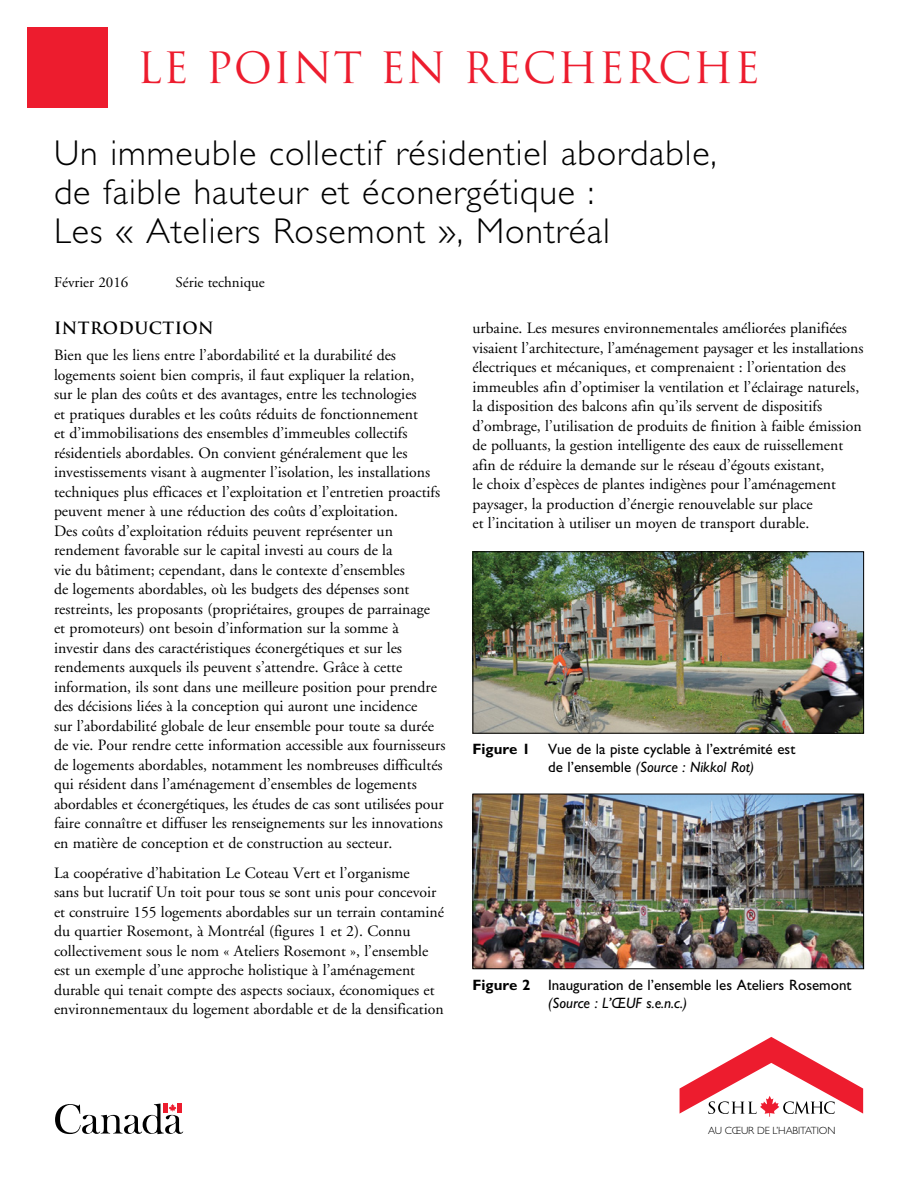
<style>
.page{position:relative;width:918px;height:1188px;background:#fff}
.page>*{position:absolute;margin:0;border:0;box-sizing:border-box;transform-origin:0 0}
.RH_Heading_1{font:42px "Trajan Pro";letter-spacing:.025em;color:#ed1c2e}
.RH_Heading_1-2{font:300 36px/39px "Gill Sans Std";letter-spacing:.025em;color:#000}
.RH_Subhead_1{font:700 16.5px "Trajan Pro";letter-spacing:.025em;color:#000}
.RH_Body_1{font:15.75px/19.5px "Adobe Garamond";color:#000}
.t1{font:15px/18px "Gill Sans Std";color:#000}
.Series_field{font:15px "Adobe Garamond";color:#000}
.Date_field{font:15px "Adobe Garamond";color:#000}
.s1{font-weight:700}
.s2{font-style:italic}
</style>
<div class="page">
<img style="left:474px;top:553px;width:388px;height:179px">
<div style="left:472px;top:551px;width:392px;height:183px;border:1px solid #000"></div>
<img style="left:474px;top:796px;width:388px;height:171px">
<div style="left:472px;top:794px;width:392px;height:175px;border:1px solid #000"></div>
<svg style="left:680px;top:1037px;width:183px;height:80px"></svg>
<div style="left:163px;top:1103px;width:5px;height:10px;background:#ed1c2e"></div>
<div style="left:177px;top:1103px;width:5px;height:10px;background:#ed1c2e"></div>
<svg style="left:55px;top:1104px;width:128px;height:30px"></svg>
<div style="left:27px;top:27px;width:81px;height:81px;background:#ed1c2e"></div>
<h1 class="RH_Heading_1" style="left:137px;top:41px;width:624px">LE POINT EN RECHERCHE</h1>
<h1 class="RH_Heading_1-2" style="left:54px;top:134px;width:665px">Un immeuble collectif résidentiel abordable, de faible hauteur et éconergétique :<br>Les « Ateliers Rosemont », Montréal</h1>
<p class="Date_field" style="left:54px;top:275px;width:76px">Février 2016</p>
<p class="Series_field" style="left:176px;top:275px;width:91px">Série technique</p>
<h2 class="RH_Subhead_1" style="left:54px;top:318px;width:161px">INTRODUCTION</h2>
<p class="RH_Body_1" style="left:54px;top:346px;width:393px">Bien que les liens entre l’abordabilité et la durabilité des logements soient bien compris, il faut expliquer la relation,<br>sur le plan des coûts et des avantages, entre les technologies<br>et pratiques durables et les coûts réduits de fonctionnement<br>et d’immobilisations des ensembles d’immeubles collectifs résidentiels abordables. On convient généralement que les investissements visant à augmenter l’isolation, les installations techniques plus efficaces et l’exploitation et l’entretien proactifs peuvent mener à une réduction des coûts d’exploitation.<br>Des coûts d’exploitation réduits peuvent représenter un rendement favorable sur le capital investi au cours de la<br>vie du bâtiment; cependant, dans le contexte d’ensembles<br>de logements abordables, où les budgets des dépenses sont restreints, les proposants (propriétaires, groupes de parrainage<br>et promoteurs) ont besoin d’information sur la somme à investir dans des caractéristiques éconergétiques et sur les rendements auxquels ils peuvent s’attendre. Grâce à cette information, ils sont dans une meilleure position pour prendre des décisions liées à la conception qui auront une incidence<br>sur l’abordabilité globale de leur ensemble pour toute sa durée de vie. Pour rendre cette information accessible aux fournisseurs de logements abordables, notamment les nombreuses difficultés qui résident dans l’aménagement d’ensembles de logements abordables et éconergétiques, les études de cas sont utilisées pour faire connaître et diffuser les renseignements sur les innovations en matière de conception et de construction au secteur.</p>
<p class="RH_Body_1" style="left:54px;top:864px;width:391px">La coopérative d’habitation Le Coteau Vert et l’organisme<br>sans but lucratif Un toit pour tous se sont unis pour concevoir et construire 155 logements abordables sur un terrain contaminé du quartier Rosemont, à Montréal (figures 1 et 2). Connu collectivement sous le nom « Ateliers Rosemont », l’ensemble est un exemple d’une approche holistique à l’aménagement durable qui tenait compte des aspects sociaux, économiques et environnementaux du logement abordable et de la densification</p>
<p class="RH_Body_1" style="left:472px;top:319px;width:392px">urbaine. Les mesures environnementales améliorées planifiées visaient l’architecture, l’aménagement paysager et les installations électriques et mécaniques, et comprenaient : l’orientation des immeubles afin d’optimiser la ventilation et l’éclairage naturels, la disposition des balcons afin qu’ils servent de dispositifs d’ombrage, l’utilisation de produits de finition à faible émission de polluants, la gestion intelligente des eaux de ruissellement afin de réduire la demande sur le réseau d’égouts existant,<br>le choix d’espèces de plantes indigènes pour l’aménagement paysager, la production d’énergie renouvelable sur place<br>et l’incitation à utiliser un moyen de transport durable.</p>
<p class="t1" style="left:548px;top:740px;width:249px;text-indent:-76px"><span class="s1">Figure 1</span> Vue de la piste cyclable à l’extrémité est de l’ensemble <span class="s2">(Source : Nikkol Rot)</span></p>
<p class="t1" style="left:548px;top:976px;width:305px;text-indent:-76px"><span class="s1">Figure 2</span> Inauguration de l’ensemble les Ateliers Rosemont <span class="s2">(Source : L’ŒUF s.e.n.c.)</span></p>
</div>
